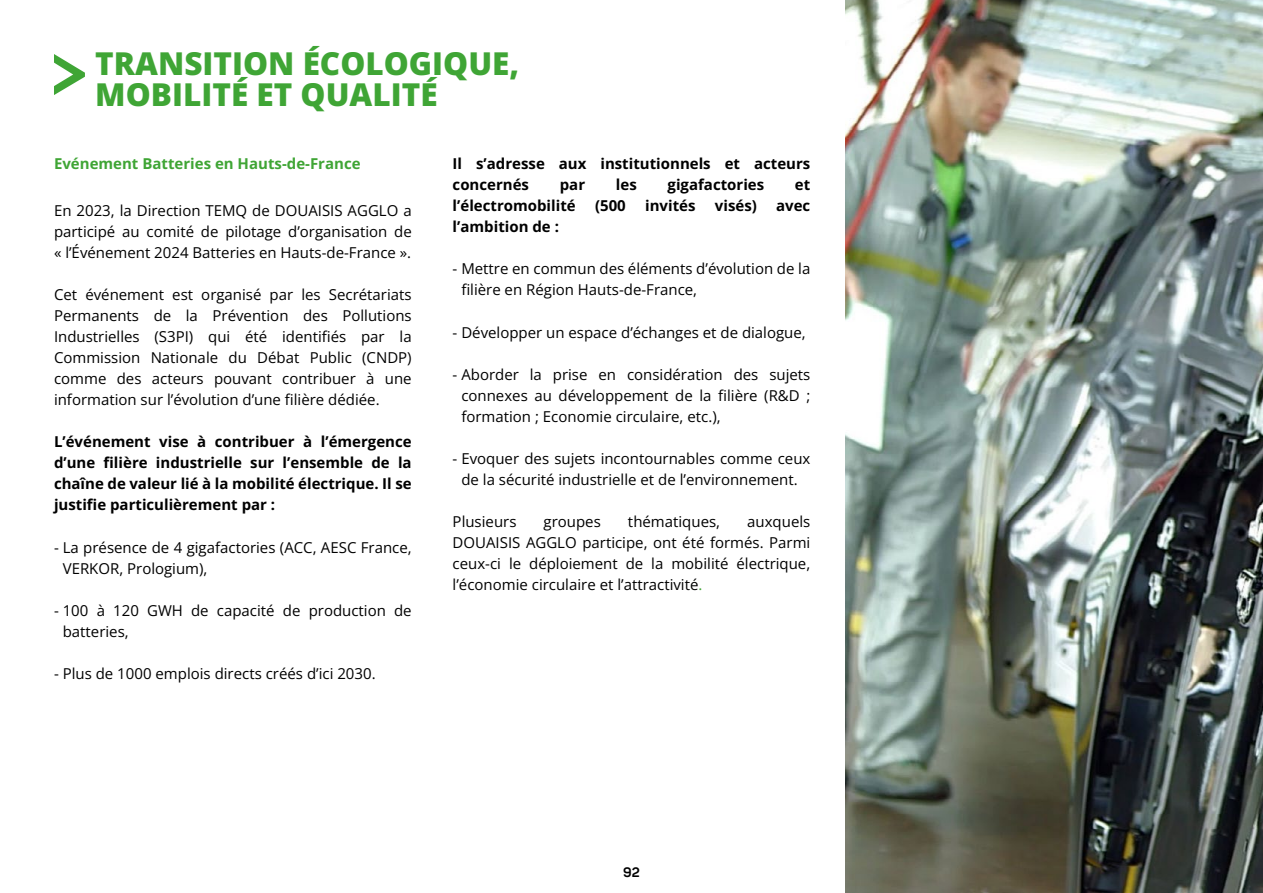
<style>
.page{position:relative;width:1263px;height:893px;background:#fff}
.page>*{position:absolute;margin:0;border:0;box-sizing:border-box;transform-origin:0 0}
.t1{font:800 31.5px/31.5px "Open Sans";color:#3fa535}
.t2{font:15px/21px "Open Sans";color:#000;text-align:justify}
.t3{font:700 15px/21px "Open Sans";color:#000;text-align:justify}
.t4{font:700 15px "Open Sans";color:#3fa535}
.t5{font:700 13.5px "Panton";color:#000}
.s1{color:#3fa535}
</style>
<div class="page">
<img style="left:845px;top:0;width:418px;height:893px">
<svg style="left:54px;top:54px;width:31px;height:41px"></svg>
<h1 class="t1" style="left:95px;top:46px;width:425px">TRANSITION ÉCOLOGIQUE,<br>MOBILITÉ ET QUALITÉ</h1>
<p class="t4" style="left:54px;top:153px;width:308px">Evénement Batteries en Hauts-de-France</p>
<p class="t2" style="left:54px;top:200px;width:359px">En 2023, la Direction TEMQ de DOUAISIS AGGLO a participé au comité de pilotage d’organisation de « l’Événement 2024 Batteries en Hauts-de-France ».</p>
<p class="t2" style="left:54px;top:284px;width:359px">Cet événement est organisé par les Secrétariats Permanents de la Prévention des Pollutions Industrielles (S3PI) qui été identifiés par la Commission Nationale du Débat Public (CNDP) comme des acteurs pouvant contribuer à une information sur l’évolution d’une filière dédiée.</p>
<p class="t3" style="left:54px;top:431px;width:359px">L’événement vise à contribuer à l’émergence d’une filière industrielle sur l’ensemble de la chaîne de valeur lié à la mobilité électrique. Il se justifie particulièrement par :</p>
<p class="t2" style="left:63px;top:536px;width:350px;text-indent:-9px">- La présence de 4 gigafactories (ACC, AESC France,<br>VERKOR, Prologium),</p>
<p class="t2" style="left:63px;top:600px;width:350px;text-indent:-9px">- 100 à 120 GWH de capacité de production de batteries,</p>
<p class="t2" style="left:54px;top:663px;width:323px">- Plus de 1000 emplois directs créés d’ici 2030.</p>
<p class="t3" style="left:453px;top:153px;width:359px">Il s’adresse aux institutionnels et acteurs concernés</p>
<p class="t3" style="left:560px;top:174px;width:27px">par</p>
<p class="t3" style="left:616px;top:174px;width:22px">les</p>
<p class="t3" style="left:667px;top:174px;width:98px">gigafactories</p>
<p class="t3" style="left:795px;top:174px;width:17px">et</p>
<p class="t3" style="left:453px;top:195px;width:125px">l’électromobilité</p>
<p class="t3" style="left:595px;top:195px;width:32px">(500</p>
<p class="t3" style="left:645px;top:195px;width:52px">invités</p>
<p class="t3" style="left:715px;top:195px;width:43px">visés)</p>
<p class="t3" style="left:776px;top:195px;width:36px">avec</p>
<p class="t3" style="left:453px;top:216px;width:108px">l’ambition de :</p>
<p class="t2" style="left:461px;top:258px;width:350px;text-indent:-9px">- Mettre en commun des éléments d’évolution de la filière en Région Hauts-de-France,</p>
<p class="t2" style="left:453px;top:321px;width:355px">- Développer un espace d’échanges et de dialogue,</p>
<p class="t2" style="left:461px;top:364px;width:350px;text-indent:-9px">- Aborder la prise en considération des sujets connexes au développement de la filière (R&amp;D ; formation ; Economie circulaire, etc.),</p>
<p class="t2" style="left:453px;top:448px;width:359px;text-align:center">- Evoquer des sujets incontournables comme ceux de la sécurité industrielle et de l’environnement.</p>
<p class="t2" style="left:453px;top:511px;width:65px">Plusieurs</p>
<p class="t2" style="left:544px;top:511px;width:59px">groupes</p>
<p class="t2" style="left:628px;top:511px;width:94px">thématiques,</p>
<p class="t2" style="left:453px;top:511px;width:359px;text-indent:295px">auxquels DOUAISIS AGGLO participe, ont été formés. Parmi ceux-ci le déploiement de la mobilité électrique, l’économie circulaire et l’attractivité<span class="s1">.</span></p>
<p class="t5" style="left:623px;top:864px;width:18px">92</p>
</div>
